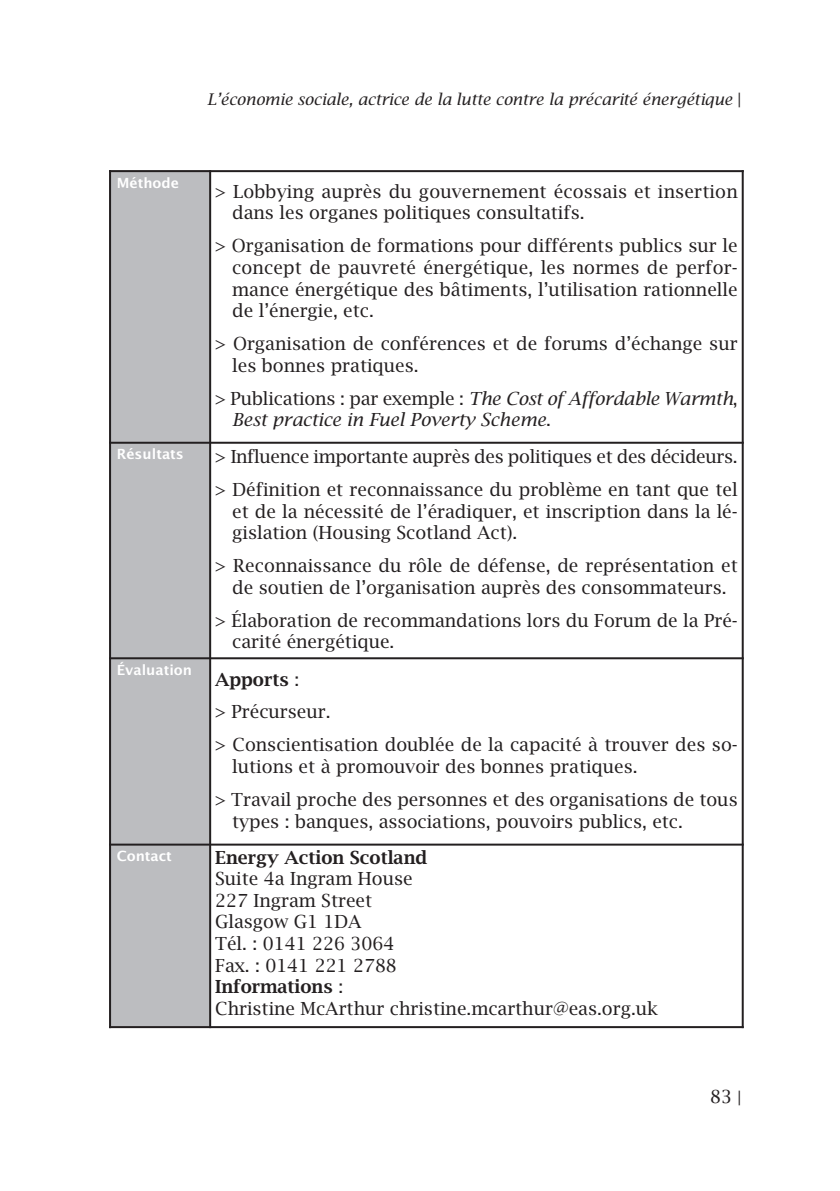
<style>
.page{position:relative;width:840px;height:1191px;background:#fff}
.page>*{position:absolute;margin:0;border:0;box-sizing:border-box;transform-origin:0 0}
.t1{font:18px/21.6px "Lucida Bright";color:#231f20}
.t2{font:italic 18px/21.6px "Lucida Bright";color:#231f20}
.t3{font:600 18px "Lucida Bright";color:#231f20}
.t4{font:italic 16px "Lucida Bright";color:#231f20}
.t5{font:700 14px "Lucida Grande";color:#fff}
.s1{font-style:normal}
.s2{font-weight:600}
.s3{font-size:16px}
</style>
<div class="page">
<div style="left:109px;top:170px;width:101px;height:273px;background:#bcbdc0"></div>
<div style="left:109px;top:443px;width:101px;height:215px;background:#bcbdc0"></div>
<div style="left:109px;top:658px;width:101px;height:186px;background:#bcbdc0"></div>
<div style="left:109px;top:844px;width:101px;height:184px;background:#bcbdc0"></div>
<hr style="left:109px;top:170px;width:2px;height:858px;background:#231f20">
<hr style="left:209px;top:170px;width:2px;height:858px;background:#231f20">
<hr style="left:741px;top:170px;width:2px;height:858px;background:#231f20">
<hr style="left:109px;top:170px;width:634px;height:2px;background:#231f20">
<hr style="left:109px;top:442px;width:634px;height:2px;background:#231f20">
<hr style="left:109px;top:657px;width:634px;height:2px;background:#231f20">
<hr style="left:109px;top:843px;width:634px;height:2px;background:#231f20">
<hr style="left:109px;top:1026px;width:634px;height:2px;background:#231f20">
<p class="t5" style="left:117px;top:175px;width:64px">Méthode</p>
<p class="t4" style="left:207px;top:91px;width:535px">L’économie sociale, actrice de la lutte contre la précarité énergétique <span class="s1">|</span></p>
<p class="t1" style="left:232px;top:181px;width:506px;text-indent:-17px">&gt; Lobbying auprès du gouvernement écossais et insertion dans les organes politiques consultatifs.</p>
<p class="t1" style="left:232px;top:235px;width:506px;text-align:justify;text-indent:-17px">&gt; Organisation de formations pour différents publics sur le concept de pauvreté énergétique, les normes de perfor&shy;mance énergétique des bâtiments, l’utilisation rationnelle de l’énergie, etc.</p>
<p class="t1" style="left:232px;top:333px;width:506px;text-indent:-17px">&gt; Organisation de conférences et de forums d’échange sur les bonnes pratiques.</p>
<p class="t2" style="left:232px;top:388px;width:506px;text-indent:-17px"><span class="s1">&gt; Publications : par exemple :</span> The Cost of Affordable Warmth<span class="s1">,<br></span>Best practice in Fuel Poverty Scheme<span class="s1">.</span></p>
<p class="t5" style="left:117px;top:446px;width:69px">Résultats</p>
<p class="t1" style="left:215px;top:440px;width:523px;line-height:33px">&gt; Influence importante auprès des politiques et des décideurs. &gt; Définition et reconnaissance du problème en tant que tel</p>
<p class="t1" style="left:232px;top:500px;width:506px">et de la nécessité de l’éradiquer, et inscription dans la lé&shy;gislation (Housing Scotland Act).</p>
<p class="t1" style="left:215px;top:555px;width:523px;text-align:center">&gt; Reconnaissance du rôle de défense, de représentation et de soutien de l’organisation auprès des consommateurs.</p>
<p class="t1" style="left:232px;top:609px;width:506px;text-indent:-17px">&gt; Élaboration de recommandations lors du Forum de la Pré&shy;carité énergétique.</p>
<p class="t5" style="left:117px;top:662px;width:77px">Évaluation</p>
<p class="t1" style="left:215px;top:663px;width:523px;line-height:33px"><span class="s2">Apports</span> :<br>&gt; Précurseur.<br>&gt; Conscientisation doublée de la capacité à trouver des so-</p>
<p class="t1" style="left:215px;top:750px;width:524px;line-height:33px;text-indent:17px">lutions et à promouvoir des bonnes pratiques.<br>&gt; Travail proche des personnes et des organisations de tous</p>
<p class="t1" style="left:232px;top:810px;width:452px">types : banques, associations, pouvoirs publics, etc.</p>
<p class="t5" style="left:117px;top:848px;width:57px">Contact</p>
<p class="t3" style="left:215px;top:846px;width:213px">Energy Action Scotland</p>
<p class="t1" style="left:215px;top:868px;width:444px">Suite 4a Ingram House<br>227 Ingram Street<br>Glasgow G1 1DA<br>Tél. : 0141 226 3064<br>Fax. : 0141 221 2788<br><span class="s2">Informations</span> :<br>Christine McArthur christine.mcarthur@eas.org.uk</p>
<p class="t1" style="left:709px;top:1085px;width:33px">83 <span class="s3">|</span></p>
</div>
